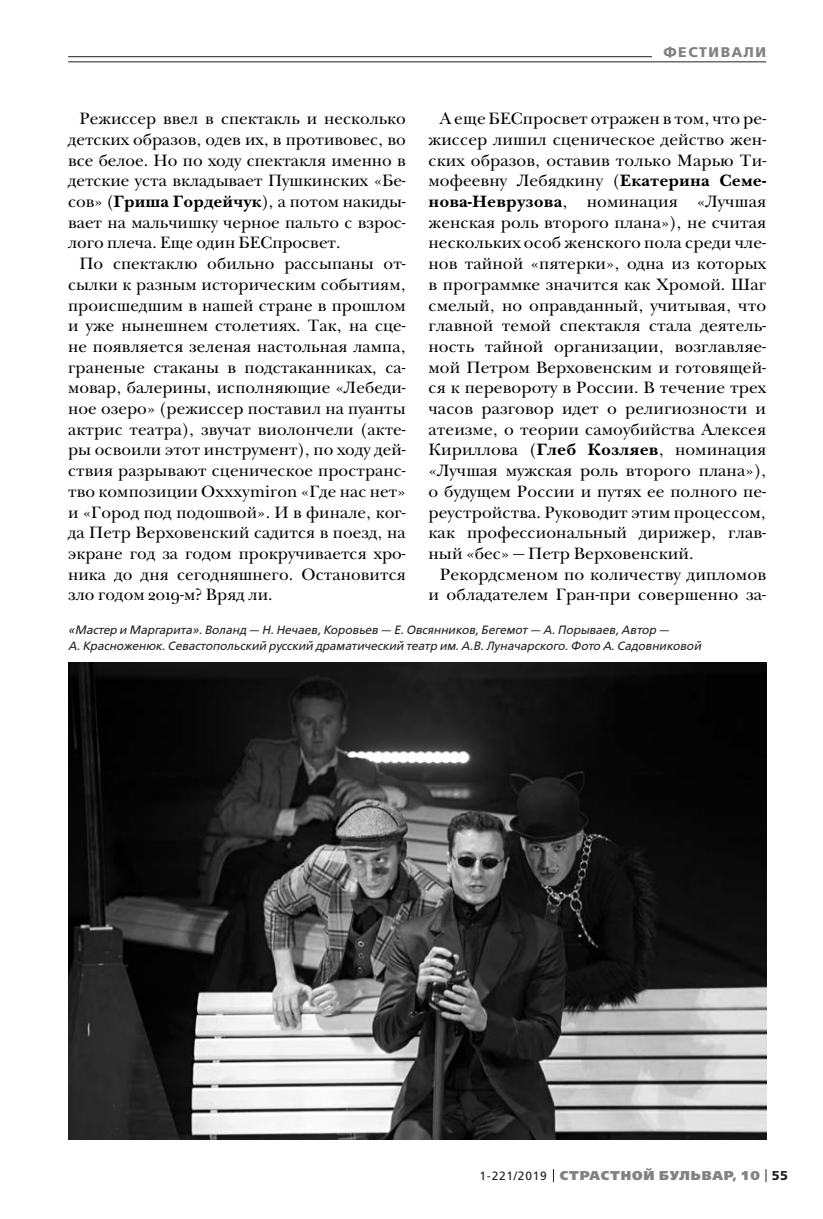
<style>
.page{position:relative;width:823px;height:1219px;background:#fff}
.page>*{position:absolute;margin:0;border:0;box-sizing:border-box;transform-origin:0 0}
.t1{font:17px/20.6px "New Baskerville ITC";letter-spacing:.005em;color:#000;text-align:justify}
.t2{font:700 14px "Free Set";letter-spacing:.11em;color:#808285}
.t3{font:800 12.8px "Free Set";letter-spacing:.07em;color:#808285}
.t4{font:italic 12px/16px "Free Set";color:#231f20}
.s1{font-weight:700}
.s2{font-weight:400;font-size:12px;color:#231f20}
.s3{font-weight:700;color:#231f20}
</style>
<div class="page">
<svg style="left:765px;top:1169px;width:1px;height:13px"></svg>
<hr style="left:68px;top:56px;width:697px;height:1px;background:#231f20">
<div style="left:652px;top:41px;width:113px;height:21px;background:#fff"></div>
<hr style="left:68px;top:62px;width:697px;height:1px;background:#231f20">
<img style="left:68px;top:663px;width:697px;height:477px">
<p class="t2" style="left:663px;top:45px;width:104px">ФЕСТИВАЛИ</p>
<p class="t1" style="left:428px;top:110px;width:339px;text-indent:11px">А еще БЕСпросвет отражен в том, что ре&shy;жиссер лишил сценическое действо жен&shy;ских образов, оставив только Марью Ти&shy;мофеевну Лебядкину (<span class="s1">Екатерина Семе&shy;нова-Неврузова</span>, номинация «Лучшая женская роль второго плана»), не считая нескольких особ женского пола среди чле&shy;нов тайной «пятерки», одна из которых в программке значится как Хромой. Шаг смелый, но оправданный, учитывая, что главной темой спектакля стала деятель&shy;ность тайной организации, возглавляе&shy;мой Петром Верховенским и готовящей&shy;ся к перевороту в России. В течение трех часов разговор идет о религиозности и атеизме, о теории самоубийства Алексея Кириллова (<span class="s1">Глеб Козляев</span>, номинация «Лучшая мужская роль второго плана»), о будущем России и путях ее полного пе&shy;реустройства. Руководит этим процессом, как профессиональный дирижер, глав&shy;ный «бес» — Петр Верховенский.</p>
<p class="t1" style="left:428px;top:565px;width:339px;text-align:right">Рекордсменом по количеству дипломов и обладателем Гран-при совершенно за-</p>
<p class="t4" style="left:68px;top:622px;width:634px">«Мастер и Маргарита». Воланд — Н. Нечаев, Коровьев — Е. Овсянников, Бегемот — А. Порываев, Автор —<br>А. Красноженюк. Севастопольский русский драматический театр им. А.В. Луначарского. Фото А. Садовниковой</p>
<p class="t1" style="left:68px;top:110px;width:339px;text-indent:11px">Режиссер ввел в спектакль и несколько детских образов, одев их, в противовес, во все белое. Но по ходу спектакля именно в детские уста вкладывает Пушкинских «Бе&shy;сов» (<span class="s1">Гриша Гордейчук</span>), а потом накиды&shy;вает на мальчишку черное пальто с взрос&shy;лого плеча. Еще один БЕСпросвет.</p>
<p class="t1" style="left:68px;top:255px;width:339px;text-indent:11px">По спектаклю обильно рассыпаны от&shy;сылки к разным историческим событиям, происшедшим в нашей стране в прошлом и уже нынешнем столетиях. Так, на сце&shy;не появляется зеленая настольная лампа, граненые стаканы в подстаканниках, са&shy;мовар, балерины, исполняющие «Лебеди&shy;ное озеро» (режиссер поставил на пуанты актрис театра), звучат виолончели (акте&shy;ры освоили этот инструмент), по ходу дей&shy;ствия разрывают сценическое пространс&shy;тво композиции Oxxxymiron «Где нас нет» и «Город под подошвой». И в финале, ког&shy;да Петр Верховенский садится в поезд, на экране год за годом прокручивается хро&shy;ника до дня сегодняшнего. Остановится зло годом 2019-м? Вряд ли.</p>
<p class="t3" style="left:479px;top:1169px;width:310px"><span class="s2">1-221/2019</span> СТРАСТНОЙ БУЛЬВАР, 10 <span class="s3">55</span></p>
</div>
